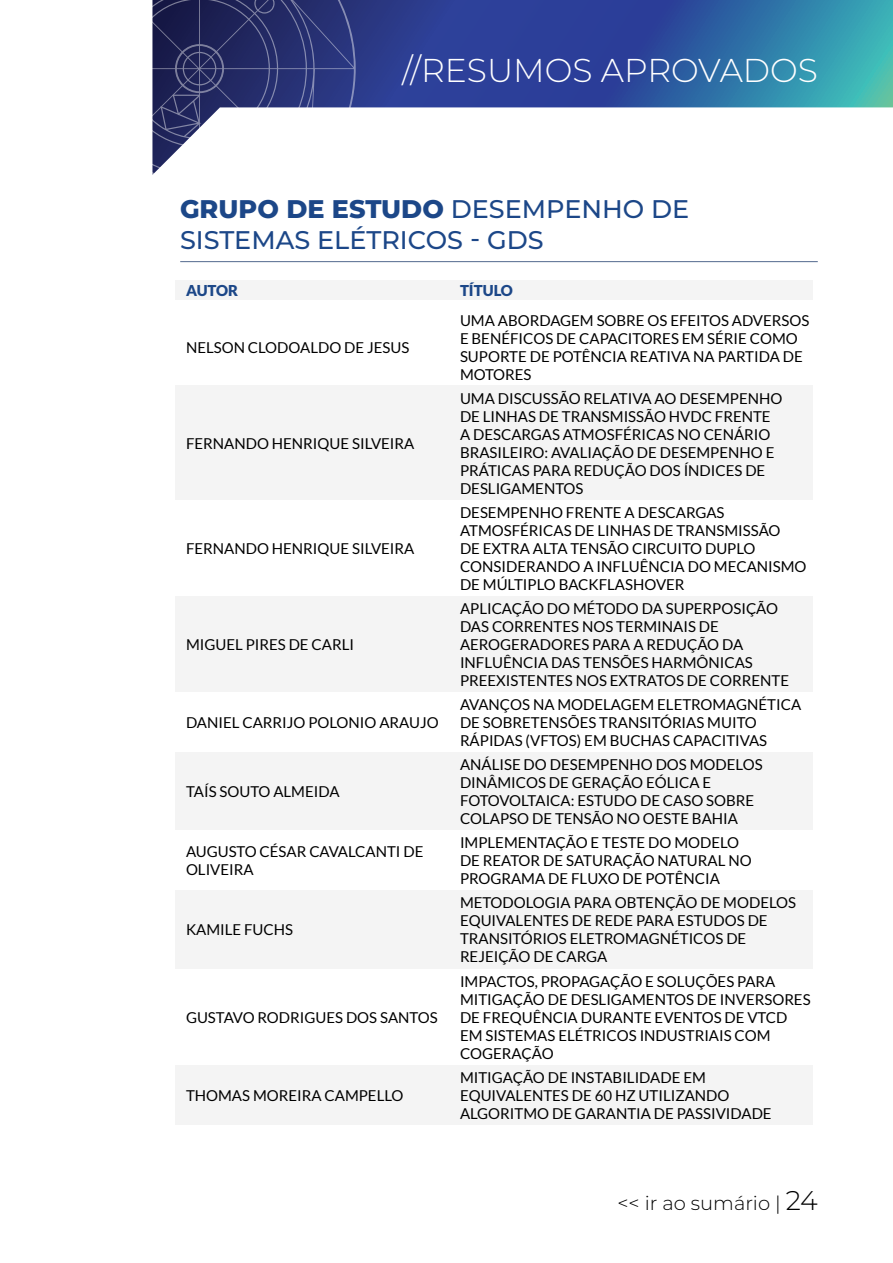
<style>
.page{position:relative;width:893px;height:1263px;background:#fff}
.page>*{position:absolute;margin:0;border:0;box-sizing:border-box;transform-origin:0 0}
.t1{font:300 33px "Montserrat";color:#fff}
.t2{font:500 25.5px/30.6px "Montserrat";color:#1c4788}
.t3{font:300 19.5px "Montserrat";color:#000}
.t4{font:15px/18px "Lato";color:#000}
.t5{font:900 15px "Lato";color:#1c4788}
.s1{font-weight:800}
.s2{font-size:27px}
</style>
<div class="page">
<svg style="left:356px;top:0;width:537px;height:108px;background:#305d9f"></svg>
<svg style="left:152px;top:0;width:204px;height:175px"></svg>
<div style="left:175px;top:281px;width:637px;height:19px;background:#f4f4f4"></div>
<div style="left:175px;top:386px;width:637px;height:114px;background:#f4f4f4"></div>
<div style="left:175px;top:596px;width:637px;height:96px;background:#f4f4f4"></div>
<div style="left:175px;top:890px;width:637px;height:78px;background:#f4f4f4"></div>
<div style="left:175px;top:1065px;width:637px;height:59px;background:#f4f4f4"></div>
<div style="left:175px;top:752px;width:637px;height:78px;background:#f4f4f4"></div>
<hr style="left:180px;top:261px;width:638px;height:1px;background:#52688e">
<h1 class="t1" style="left:402px;top:48px;width:417px">//RESUMOS APROVADOS</h1>
<h2 class="t2" style="left:180px;top:193px;width:511px"><span class="s1">GRUPO DE ESTUDO</span> DESEMPENHO DE<br>SISTEMAS ELÉTRICOS - GDS</h2>
<p class="t5" style="left:186px;top:282px;width:54px">AUTOR</p>
<p class="t5" style="left:460px;top:282px;width:54px">TÍTULO</p>
<p class="t4" style="left:186px;top:338px;width:225px">NELSON CLODOALDO DE JESUS</p>
<p class="t4" style="left:186px;top:434px;width:230px">FERNANDO HENRIQUE SILVEIRA</p>
<p class="t4" style="left:186px;top:539px;width:230px">FERNANDO HENRIQUE SILVEIRA</p>
<p class="t4" style="left:186px;top:636px;width:170px">MIGUEL PIRES DE CARLI</p>
<p class="t4" style="left:186px;top:714px;width:254px">DANIEL CARRIJO POLONIO ARAUJO</p>
<p class="t4" style="left:186px;top:783px;width:155px">TAÍS SOUTO ALMEIDA</p>
<p class="t4" style="left:460px;top:311px;width:351px">UMA ABORDAGEM SOBRE OS EFEITOS ADVERSOS<br>E BENÉFICOS DE CAPACITORES EM SÉRIE COMO<br>SUPORTE DE POTÊNCIA REATIVA NA PARTIDA DE<br>MOTORES</p>
<p class="t4" style="left:460px;top:389px;width:324px">UMA DISCUSSÃO RELATIVA AO DESEMPENHO DE LINHAS DE TRANSMISSÃO HVDC FRENTE A DESCARGAS ATMOSFÉRICAS NO CENÁRIO BRASILEIRO: AVALIAÇÃO DE DESEMPENHO E PRÁTICAS PARA REDUÇÃO DOS ÍNDICES DE DESLIGAMENTOS</p>
<p class="t4" style="left:460px;top:503px;width:348px">DESEMPENHO FRENTE A DESCARGAS ATMOSFÉRICAS DE LINHAS DE TRANSMISSÃO<br>DE EXTRA ALTA TENSÃO CIRCUITO DUPLO CONSIDERANDO A INFLUÊNCIA DO MECANISMO DE MÚLTIPLO BACKFLASHOVER</p>
<p class="t4" style="left:460px;top:600px;width:331px">APLICAÇÃO DO MÉTODO DA SUPERPOSIÇÃO DAS CORRENTES NOS TERMINAIS DE AEROGERADORES PARA A REDUÇÃO DA INFLUÊNCIA DAS TENSÕES HARMÔNICAS PREEXISTENTES NOS EXTRATOS DE CORRENTE</p>
<p class="t4" style="left:460px;top:696px;width:343px">AVANÇOS NA MODELAGEM ELETROMAGNÉTICA<br>DE SOBRETENSÕES TRANSITÓRIAS MUITO<br>RÁPIDAS (VFTOS) EM BUCHAS CAPACITIVAS</p>
<p class="t4" style="left:460px;top:756px;width:304px">ANÁLISE DO DESEMPENHO DOS MODELOS<br>DINÂMICOS DE GERAÇÃO EÓLICA E<br>FOTOVOLTAICA: ESTUDO DE CASO SOBRE<br>COLAPSO DE TENSÃO NO OESTE BAHIA</p>
<p class="t4" style="left:186px;top:843px;width:239px">AUGUSTO CÉSAR CAVALCANTI DE<br>OLIVEIRA</p>
<p class="t4" style="left:460px;top:834px;width:293px">IMPLEMENTAÇÃO E TESTE DO MODELO<br>DE REATOR DE SATURAÇÃO NATURAL NO<br>PROGRAMA DE FLUXO DE POTÊNCIA</p>
<p class="t4" style="left:186px;top:921px;width:109px">KAMILE FUCHS</p>
<p class="t4" style="left:186px;top:1008px;width:253px">GUSTAVO RODRIGUES DOS SANTOS</p>
<p class="t4" style="left:186px;top:1086px;width:219px">THOMAS MOREIRA CAMPELLO</p>
<p class="t4" style="left:460px;top:894px;width:338px">METODOLOGIA PARA OBTENÇÃO DE MODELOS<br>EQUIVALENTES DE REDE PARA ESTUDOS DE<br>TRANSITÓRIOS ELETROMAGNÉTICOS DE<br>REJEIÇÃO DE CARGA</p>
<p class="t4" style="left:460px;top:972px;width:352px">IMPACTOS, PROPAGAÇÃO E SOLUÇÕES PARA MITIGAÇÃO DE DESLIGAMENTOS DE INVERSORES DE FREQUÊNCIA DURANTE EVENTOS DE VTCD EM SISTEMAS ELÉTRICOS INDUSTRIAIS COM COGERAÇÃO</p>
<p class="t4" style="left:460px;top:1068px;width:313px">MITIGAÇÃO DE INSTABILIDADE EM<br>EQUIVALENTES DE 60 HZ UTILIZANDO<br>ALGORITMO DE GARANTIA DE PASSIVIDADE</p>
<h3 class="t3" style="left:617px;top:1189px;width:202px">&lt;&lt; ir ao sumário | <span class="s2">24</span></h3>
</div>
